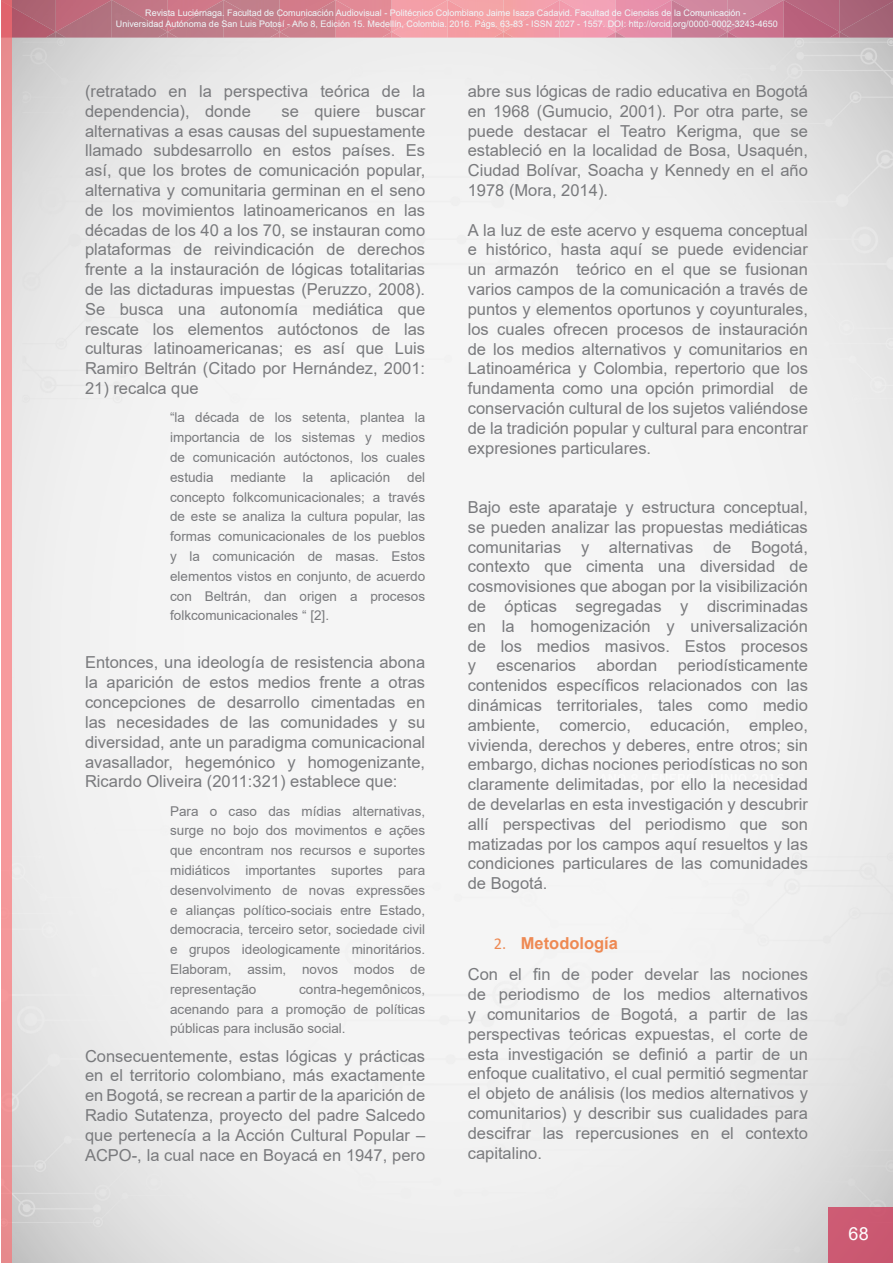
<style>
.page{position:relative;width:893px;height:1263px;background:#fff}
.page>*{position:absolute;margin:0;border:0;box-sizing:border-box;transform-origin:0 0}
.t1{font:18px "Arial";color:#fff}
.t2{font:16.5px/19.8px "Arial";color:#797a7d;text-align:justify}
.t3{font:13.5px/19.8px "Arial";color:#797a7d;text-align:justify}
.t4{font:9px/10.8px "Arial";color:#eff8fa;text-align:center}
.s1{font-family:"Calibri";color:#ee8953}
.s2{font-weight:700;color:#ee8953}
</style>
<div class="page">
<div style="left:828px;top:1207px;width:65px;height:56px;background:#cb5972"></div>
<img style="left:12px;top:32px;width:881px;height:6px">
<img style="left:12px;top:0;width:881px;height:32px">
<svg style="left:46px;top:32px;width:20px;height:6px"></svg>
<svg style="left:158px;top:32px;width:20px;height:6px"></svg>
<svg style="left:382px;top:32px;width:20px;height:6px"></svg>
<svg style="left:606px;top:32px;width:20px;height:6px"></svg>
<svg style="left:830px;top:32px;width:19px;height:6px"></svg>
<svg style="left:270px;top:32px;width:20px;height:6px"></svg>
<svg style="left:494px;top:32px;width:20px;height:6px"></svg>
<svg style="left:718px;top:32px;width:20px;height:6px"></svg>
<svg style="left:1px;top:0;width:11px;height:1263px;background:#f19497"></svg>
<p class="t4" style="left:116px;top:8px;width:663px">Revista Luciérnaga. Facultad de Comunicación Audiovisual - Politécnico Colombiano Jaime Isaza Cadavid. Facultad de Ciencias de la Comunicación -<br>Universidad Autónoma de San Luis Potosí - Año 8, Edición 15. Medellín, Colombia. 2016. Págs. 63-83 - ISSN 2027 - 1557. DOI: http://orcid.org/0000-0002-3243-4650</p>
<p class="t2" style="left:85px;top:81px;width:342px">(retratado en la perspectiva teórica de la dependencia), donde</p>
<p class="t2" style="left:85px;top:101px;width:342px;text-indent:197px">se quiere buscar alternativas a esas causas del supuestamente llamado subdesarrollo en estos países. Es así, que los brotes de comunicación popular, alternativa y comunitaria germinan en el seno de los movimientos latinoamericanos en las décadas de los 40 a los 70, se instauran como plataformas de reivindicación de derechos frente a la instauración de lógicas totalitarias de las dictaduras impuestas (Peruzzo, 2008).<br>Se busca una autonomía mediática que rescate los elementos autóctonos de las culturas latinoamericanas; es así que Luis Ramiro Beltrán (Citado por Hernández, 2001:</p>
<p class="t2" style="left:85px;top:378px;width:115px">21) recalca que</p>
<p class="t3" style="left:170px;top:408px;width:257px">“la década de los setenta, plantea la importancia de los sistemas y medios de comunicación autóctonos, los cuales estudia</p>
<p class="t3" style="left:230px;top:467px;width:57px">mediante</p>
<p class="t3" style="left:303px;top:467px;width:12px">la</p>
<p class="t3" style="left:330px;top:467px;width:62px">aplicación</p>
<p class="t3" style="left:170px;top:467px;width:257px;text-indent:237px">del concepto folkcomunicacionales; a través de este se analiza la cultura popular, las formas comunicacionales de los pueblos y la comunicación de masas. Estos elementos vistos en conjunto, de acuerdo con Beltrán, dan origen a procesos folkcomunicacionales “ [2].</p>
<p class="t2" style="left:85px;top:653px;width:342px">Entonces, una ideología de resistencia abona la aparición de estos medios frente a otras concepciones de desarrollo cimentadas en las necesidades de las comunidades y su diversidad, ante un paradigma comunicacional avasallador, hegemónico y homogenizante, Ricardo Oliveira (2011:321) establece que:</p>
<p class="t3" style="left:170px;top:801px;width:257px">Para o caso das mídias alternativas, surge no bojo dos movimentos e ações que encontram nos recursos e suportes midiáticos importantes suportes para desenvolvimento de novas expressões e alianças político-sociais entre Estado, democracia, terceiro setor, sociedade civil e grupos ideologicamente minoritários.<br>Elaboram, assim, novos modos de representação</p>
<p class="t3" style="left:170px;top:979px;width:257px;text-indent:129px">contra-hegemônicos, acenando para a promoção de políticas públicas para inclusão social.</p>
<p class="t2" style="left:85px;top:1046px;width:342px">Consecuentemente, estas lógicas y prácticas en el territorio colombiano, más exactamente en Bogotá, se recrean a partir de la aparición de Radio Sutatenza, proyecto del padre Salcedo que pertenecía a la Acción Cultural Popular – ACPO-, la cual nace en Boyacá en 1947, pero</p>
<p class="t2" style="left:468px;top:81px;width:342px">abre sus lógicas de radio educativa en Bogotá en 1968 (Gumucio, 2001). Por otra parte, se puede destacar el Teatro Kerigma, que se estableció en la localidad de Bosa, Usaquén, Ciudad Bolívar, Soacha y Kennedy en el año 1978 (Mora, 2014).</p>
<p class="t2" style="left:468px;top:220px;width:342px">A la luz de este acervo y esquema conceptual e histórico, hasta aquí se puede evidenciar un armazón teórico en el que se fusionan varios campos de la comunicación a través de puntos y elementos oportunos y coyunturales, los cuales ofrecen procesos de instauración de los medios alternativos y comunitarios en Latinoamérica y Colombia, repertorio que los fundamenta como una opción primordial de conservación cultural de los sujetos valiéndose de la tradición popular y cultural para encontrar expresiones particulares.</p>
<p class="t2" style="left:468px;top:497px;width:342px">Bajo este aparataje y estructura conceptual, se pueden analizar las propuestas mediáticas comunitarias y alternativas de Bogotá, contexto que cimenta una diversidad de cosmovisiones que abogan por la visibilización de ópticas segregadas y discriminadas en la homogenización y universalización de los medios masivos. Estos procesos y escenarios abordan periodísticamente contenidos específicos relacionados con las dinámicas territoriales, tales como medio ambiente, comercio, educación, empleo, vivienda, derechos y deberes, entre otros; sin embargo, dichas nociones periodísticas no son claramente delimitadas, por ello la necesidad de develarlas en esta investigación y descubrir allí perspectivas del periodismo que son matizadas por los campos aquí resueltos y las condiciones particulares de las comunidades de Bogotá.</p>
<p class="t2" style="left:468px;top:927px;width:342px;line-height:31.8px;text-indent:26px"><span class="s1">2.</span> <span class="s2">Metodología<br></span>Con el fin de poder develar las nociones</p>
<p class="t2" style="left:468px;top:984px;width:342px">de periodismo de los medios alternativos y comunitarios de Bogotá, a partir de las perspectivas teóricas expuestas, el corte de esta investigación se definió a partir de un enfoque cualitativo, el cual permitió segmentar el objeto de análisis (los medios alternativos y comunitarios) y describir sus cualidades para descifrar las repercusiones en el contexto capitalino.</p>
<p class="t1" style="left:849px;top:1221px;width:22px">68</p>
</div>
